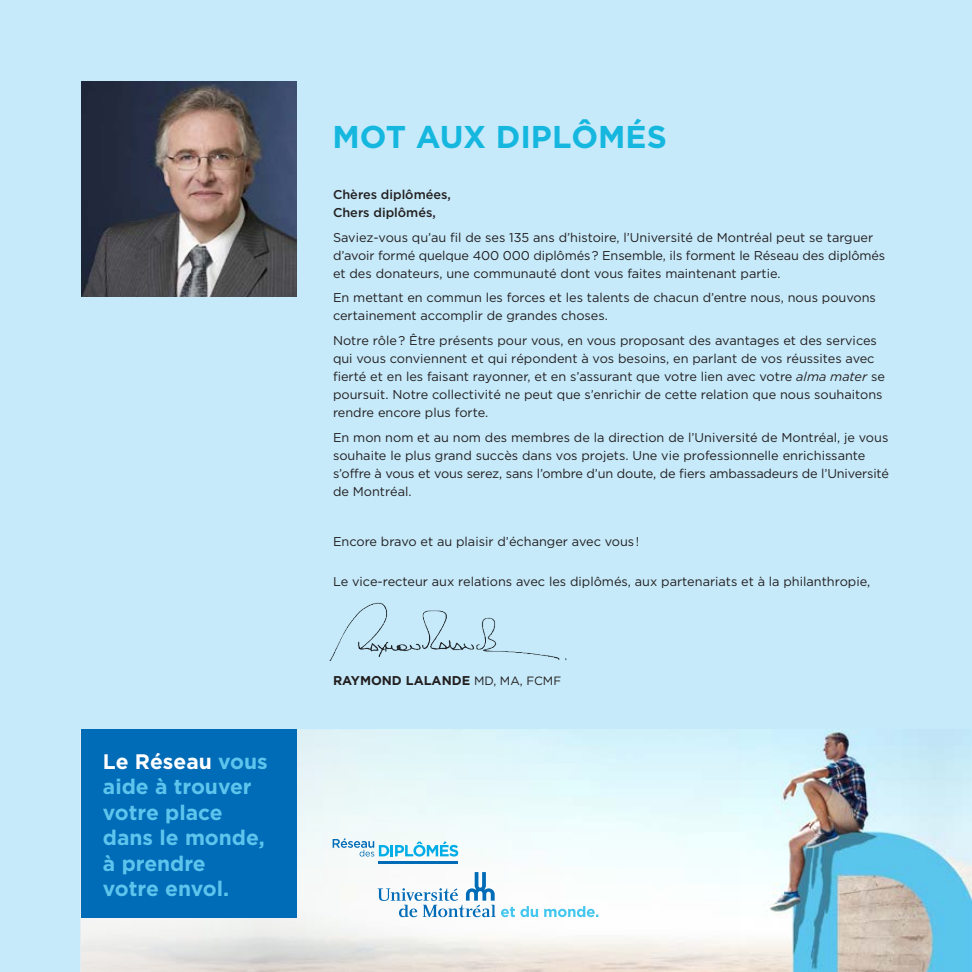
<style>
.page{position:relative;width:972px;height:972px;background:#c6eafa}
.page>*{position:absolute;margin:0;border:0;box-sizing:border-box;transform-origin:0 0}
.t1{font:700 31.5px "Gotham";color:#15b7df}
.t2{font:700 21px/25.5px "Gotham";color:#5dc5ed}
.t3{font:12.75px/18px "Gotham";color:#231f20}
.t4{font:500 12.75px/18px "Gotham";color:#231f20}
.t5{font:700 12.75px "Gotham";color:#231f20}
.s1{color:#fff}
.s2{font-family:"Gotham HTF";font-style:italic}
.s3{font-weight:400;font-size:12px}
</style>
<div class="page">
<img style="left:81px;top:81px;width:216px;height:216px">
<img style="left:330px;top:602px;width:237px;height:58px">
<img style="left:741px;top:730px;width:231px;height:242px">
<svg style="left:80px;top:730px;width:661px;height:242px;background:#ebf4f4"></svg>
<div style="left:81px;top:730px;width:216px;height:188px;background:#006bb6"></div>
<hr style="left:379px;top:861px;width:79px;height:3px;background:#006bb6">
<svg style="left:378px;top:872px;width:220px;height:45px;background:#d8eaf3"></svg>
<svg style="left:333px;top:838px;width:125px;height:19px;background:#addeef"></svg>
<h2 class="t2" style="left:103px;top:748px;width:166px"><span class="s1">Le Réseau</span> vous aide à trouver votre place dans le monde, à prendre<br>votre envol.</h2>
<h1 class="t1" style="left:333px;top:118px;width:336px">MOT AUX DIPLÔMÉS</h1>
<p class="t4" style="left:333px;top:185px;width:120px">Chères diplômées,<br>Chers diplômés,</p>
<p class="t3" style="left:333px;top:228px;width:554px">Saviez-vous qu’au fil de ses 135 ans d’histoire, l’Université de Montréal peut se targuer d’avoir formé quelque 400 000 diplômés? Ensemble, ils forment le Réseau des diplômés et des donateurs, une communauté dont vous faites maintenant partie.</p>
<p class="t3" style="left:333px;top:289px;width:545px">En mettant en commun les forces et les talents de chacun d’entre nous, nous pouvons certainement accomplir de grandes choses.</p>
<p class="t3" style="left:333px;top:332px;width:553px">Notre rôle? Être présents pour vous, en vous proposant des avantages et des services qui vous conviennent et qui répondent à vos besoins, en parlant de vos réussites avec fierté et en les faisant rayonner, et en s’assurant que votre lien avec votre <span class="s2">alma mater</span> se poursuit. Notre collectivité ne peut que s’enrichir de cette relation que nous souhaitons rendre encore plus forte.</p>
<p class="t3" style="left:333px;top:428px;width:558px">En mon nom et au nom des membres de la direction de l’Université de Montréal, je vous souhaite le plus grand succès dans vos projets. Une vie professionnelle enrichissante s’offre à vous et vous serez, sans l’ombre d’un doute, de fiers ambassadeurs de l’Université de Montréal.</p>
<p class="t3" style="left:333px;top:532px;width:308px">Encore bravo et au plaisir d’échanger avec vous !</p>
<p class="t3" style="left:333px;top:572px;width:539px">Le vice-recteur aux relations avec les diplômés, aux partenariats et à la philanthropie,</p>
<p class="t5" style="left:333px;top:673px;width:230px">RAYMOND LALANDE <span class="s3">MD, MA, FCMF</span></p>
</div>
